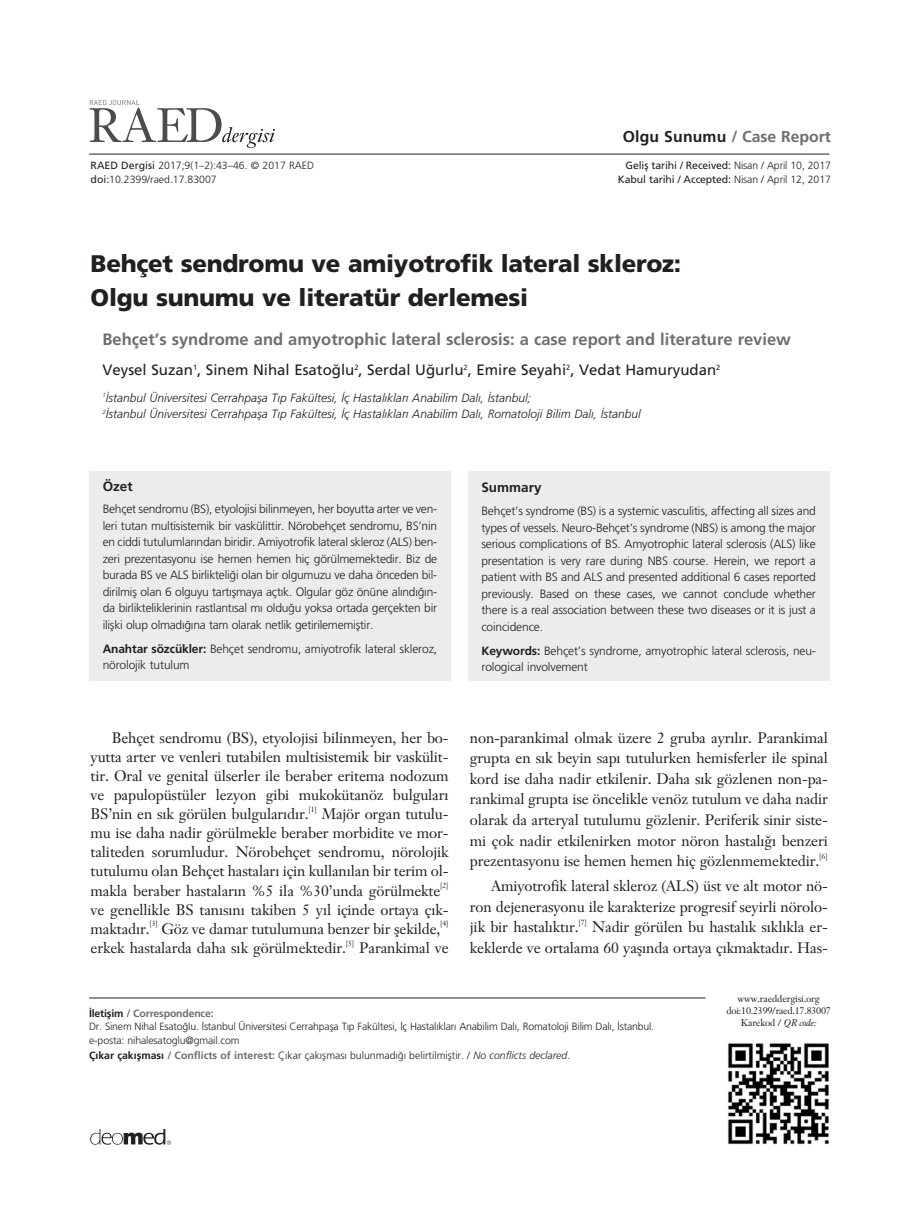
<style>
.page{position:relative;width:919px;height:1217px;background:#fff}
.page>*{position:absolute;margin:0;border:0;box-sizing:border-box;transform-origin:0 0}
.t1{font:900 24px/33.9px "Frutiger";letter-spacing:-.01em;color:#231f20}
.t2{font:700 16.5px "Frutiger";color:#6d6e70}
.t3{font:700 15.75px "Frutiger";letter-spacing:.005em;color:#6d6e70}
.t4{font:15px/19px "Janson Text";letter-spacing:-.01em;color:#231f20;text-align:justify}
.t5{font:15px "Frutiger";color:#231f20}
.t6{font:700 13.5px "Frutiger";color:#231f20}
.t7{font:300 12px/16.5px "Frutiger";letter-spacing:-.01em;color:#231f20;text-align:justify}
.t8{font:italic 300 12px/16.4px "Frutiger";color:#231f20}
.t9{font:300 10.5px/13.5px "Frutiger";letter-spacing:-.015em;color:#231f20}
.t10{font:10.5px/13.5px "Frutiger";letter-spacing:-.01em;color:#231f20;text-align:right}
.t11{font:9.75px/12px "Janson Text";letter-spacing:-.015em;color:#231f20;text-align:center}
.t12{font:7.5px "Janson Text";color:#231f20}
.s1{font-weight:400}
.s2{color:#231f20}
.s3{font-weight:300}
.s4{font-weight:700}
.s5{font-weight:700;color:#6d6e70}
.s6{font-style:italic}
</style>
<div class="page">
<hr style="left:89px;top:997px;width:616px;height:1px;background:#231f20">
<img style="left:728px;top:1043px;width:101px;height:102px">
<svg style="left:90px;top:1129px;width:81px;height:15px"></svg>
<div style="left:468px;top:471px;width:361px;height:209px;background:#ebecec"></div>
<hr style="left:89px;top:154px;width:740px;height:1px;background:#231f20">
<svg style="left:90px;top:100px;width:185px;height:48px"></svg>
<div style="left:89px;top:471px;width:361px;height:209px;background:#ebecec"></div>
<p class="t9" style="left:91px;top:160px;width:225px"><span class="s1">RAED Dergisi</span> 2017;9(1–2):43–46. © 2017 RAED <span class="s1">doi:</span>10.2399/raed.17.83007</p>
<p class="t3" style="left:622px;top:130px;width:210px"><span class="s2">Olgu Sunumu</span> / Case Report</p>
<p class="t10" style="left:618px;top:160px;width:214px">Gelifl tarihi / Received: <span class="s3">Nisan / April 10, 2017<br></span>Kabul tarihi / Accepted: <span class="s3">Nisan / April 12, 2017</span></p>
<h1 class="t1" style="left:91px;top:249px;width:592px">Behçet sendromu ve amiyotrofik lateral skleroz:<br>Olgu sunumu ve literatür derlemesi</h1>
<p class="t2" style="left:102px;top:333px;width:689px">Behçet’s syndrome and amyotrophic lateral sclerosis: a case report and literature review</p>
<p class="t5" style="left:102px;top:364px;width:619px">Veysel Suzan<sup>1</sup>, Sinem Nihal Esato¤lu<sup>2</sup>, Serdal U¤urlu<sup>2</sup>, Emire Seyahi<sup>2</sup>, Vedat Hamuryudan<sup>2</sup></p>
<p class="t8" style="left:102px;top:390px;width:539px"><sup>1</sup>‹stanbul Üniversitesi Cerrahpafla T›p Fakültesi, ‹ç Hastal›klar› Anabilim Dal›, ‹stanbul;<br><sup>2</sup>‹stanbul Üniversitesi Cerrahpafla T›p Fakültesi, ‹ç Hastal›klar› Anabilim Dal›, Romatoloji Bilim Dal›, ‹stanbul</p>
<p class="t6" style="left:103px;top:480px;width:32px">Özet</p>
<p class="t7" style="left:103px;top:502px;width:336px">Behçet sendromu (BS), etyolojisi bilinmeyen, her boyutta arter ve ven&shy;leri tutan multisistemik bir vaskülittir. Nörobehçet sendromu, BS’nin en ciddi tutulumlar›ndan biridir. Amiyotrofik lateral skleroz (ALS) ben&shy;zeri prezentasyonu ise hemen hemen hiç görülmemektedir. Biz de burada BS ve ALS birlikteli¤i olan bir olgumuzu ve daha önceden bil&shy;dirilmifl olan 6 olguyu tart›flmaya açt›k. Olgular göz önüne al›nd›¤›n&shy;da birlikteliklerinin rastlant›sal m› oldu¤u yoksa ortada gerçekten bir iliflki olup olmad›¤›na tam olarak netlik getirilememifltir.</p>
<p class="t7" style="left:103px;top:642px;width:336px;line-height:15.8px"><span class="s4">Anahtar sözcükler:</span> Behçet sendromu, amiyotrofik lateral skleroz, nörolojik tutulum</p>
<p class="t6" style="left:481px;top:482px;width:62px">Summary</p>
<p class="t7" style="left:481px;top:503px;width:336px">Behçet’s syndrome (BS) is a systemic vasculitis, affecting all sizes and types of vessels. Neuro-Behçet’s syndrome (NBS) is among the major serious complications of BS. Amyotrophic lateral sclerosis (ALS) like presentation is very rare during NBS course. Herein, we report a patient with BS and ALS and presented additional 6 cases reported previously. Based on these cases, we cannot conclude whether there is a real association between these two diseases or it is just a coincidence.</p>
<p class="t7" style="left:481px;top:643px;width:336px;line-height:15.8px"><span class="s4">Keywords:</span> Behçet’s syndrome, amyotrophic lateral sclerosis, neu&shy;rological involvement</p>
<p class="t4" style="left:91px;top:729px;width:359px;text-indent:21px">Behçet sendromu (BS), etyolojisi bilinmeyen, her bo&shy;yutta arter ve venleri tutabilen multisistemik bir vaskülit&shy;tir. Oral ve genital ülserler ile beraber eritema nodozum ve papulopüstüler lezyon gibi mukokütanöz bulgular› BS’nin en s›k görülen bulgular›d›r.</p>
<p class="t12" style="left:308px;top:805px;width:10px">[1]</p>
<p class="t4" style="left:91px;top:805px;width:359px;text-indent:231px">Majör organ tutulu&shy;mu ise daha nadir görülmekle beraber morbidite ve mor&shy;taliteden sorumludur. Nörobehçet sendromu, nörolojik tutulumu olan Behçet hastalar› için kullan›lan bir terim ol&shy;makla beraber hastalar›n %5 ila %30’unda görülmekte</p>
<p class="t12" style="left:440px;top:882px;width:10px">[2]</p>
<p class="t4" style="left:91px;top:901px;width:359px">ve genellikle BS tan›s›n› takiben 5 y›l içinde ortaya ç›k&shy;maktad›r.</p>
<p class="t12" style="left:149px;top:920px;width:10px">[3]</p>
<p class="t4" style="left:161px;top:920px;width:280px">Göz ve damar tutulumuna benzer bir flekilde,</p>
<p class="t12" style="left:440px;top:920px;width:10px">[4]</p>
<p class="t4" style="left:91px;top:939px;width:257px">erkek hastalarda daha s›k görülmektedir.</p>
<p class="t12" style="left:346px;top:939px;width:10px">[5]</p>
<p class="t4" style="left:359px;top:939px;width:91px">Parankimal ve</p>
<p class="t4" style="left:470px;top:728px;width:359px;line-height:20.5px">non-parankimal olmak üzere 2 gruba ayr›l›r. Parankimal grupta en s›k beyin sap› tutulurken hemisferler ile spinal kord ise daha nadir etkilenir. Daha s›k gözlenen non-pa&shy;rankimal grupta ise öncelikle venöz tutulum ve daha nadir olarak da arteryal tutulumu gözlenir. Periferik sinir siste&shy;mi çok nadir etkilenirken motor nöron hastal›¤› benzeri prezentasyonu ise hemen hemen hiç gözlenmemektedir.</p>
<p class="t12" style="left:819px;top:853px;width:10px">[6]</p>
<p class="t4" style="left:470px;top:876px;width:359px;line-height:20.5px;text-indent:21px">Amiyotrofik lateral skleroz (ALS) üst ve alt motor nö&shy;ron dejenerasyonu ile karakterize progresif seyirli nörolo&shy;jik bir hastal›kt›r.</p>
<p class="t12" style="left:578px;top:919px;width:10px">[7]</p>
<p class="t4" style="left:470px;top:918px;width:359px;line-height:20.5px;text-align:right">Nadir görülen bu hastal›k s›kl›kla er-<br>keklerde ve ortalama 60 yafl›nda ortaya ç›kmaktad›r. Has-</p>
<p class="t9" style="left:89px;top:1006px;width:566px"><span class="s4">‹letiflim</span> <span class="s5">/ Correspondence:<br></span>Dr. Sinem Nihal Esato¤lu. ‹stanbul Üniversitesi Cerrahpafla T›p Fakültesi, ‹ç Hastal›klar› Anabilim Dal›, Romatoloji Bilim Dal›, ‹stanbul. e-posta: nihalesatoglu@gmail.com</p>
<p class="t9" style="left:89px;top:1048px;width:482px"><span class="s4">Ç›kar çak›flmas›</span> <span class="s5">/ Conflicts of interest:</span> Ç›kar çak›flmas› bulunmad›¤› belirtilmifltir. / <span class="s6">No conflicts declared</span>.</p>
<p class="t11" style="left:726px;top:993px;width:106px">www.raeddergisi.org doi:10.2399/raed.17.83007<br>Karekod / <span class="s6">QR code:</span></p>
</div>
